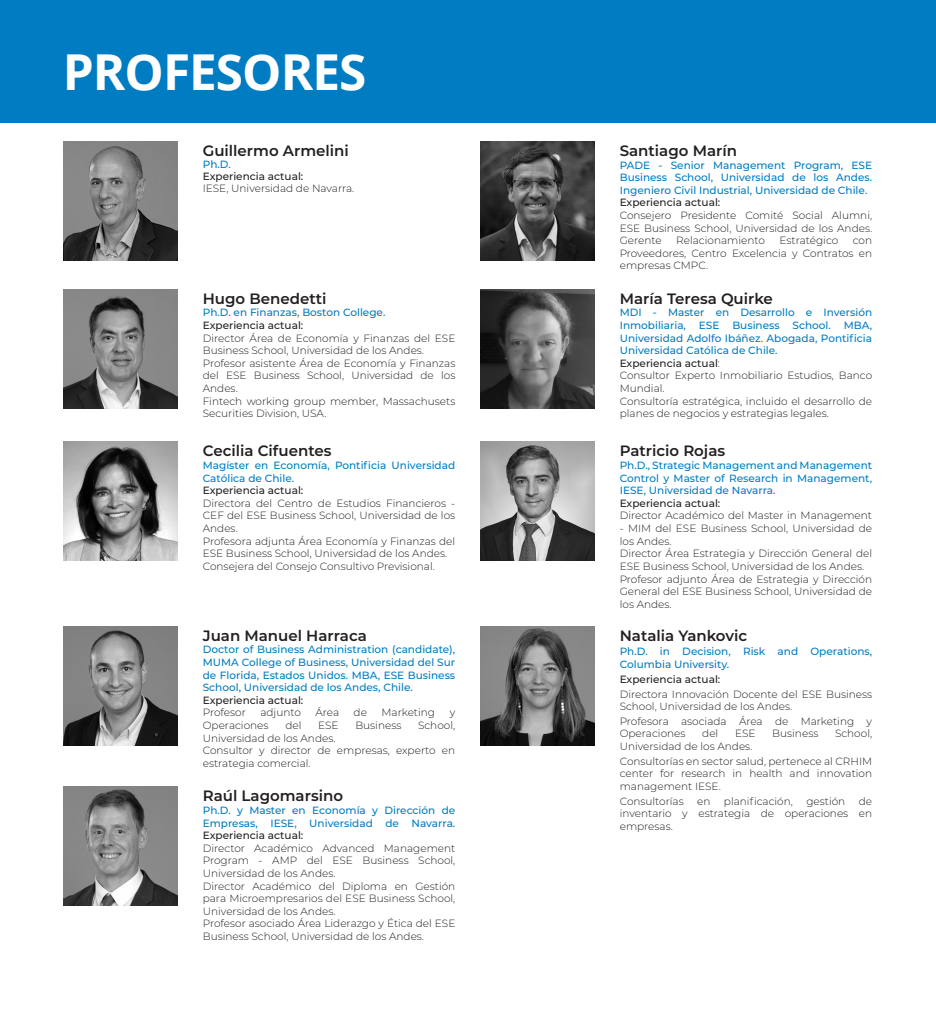
<style>
.page{position:relative;width:936px;height:1021px;background:#fff}
.page>*{position:absolute;margin:0;border:0;box-sizing:border-box;transform-origin:0 0}
.texto_info_tit{font:700 49.5px "Open Sans";letter-spacing:-.02em;color:#fff}
.t1{font:600 15px "Montserrat";color:#231f20}
.textos_gral{font:300 10.5px/12.6px "Montserrat";color:#231f20}
.PARRAFOS{font:500 10.5px/12.6px "Montserrat";color:#007dc2;text-align:justify}
.textos_gral-2{font:500 10.5px "Montserrat";color:#231f20}
.s1{color:#231f20}
.s2{font-weight:300}
</style>
<div class="page">
<img style="left:64px;top:442px;width:113px;height:119px">
<img style="left:64px;top:626px;width:113px;height:119px">
<img style="left:64px;top:786px;width:113px;height:119px">
<img style="left:480px;top:626px;width:114px;height:119px">
<div style="left:0;top:0;width:935px;height:122px;background:#007dc2"></div>
<img style="left:64px;top:289px;width:113px;height:119px">
<img style="left:64px;top:141px;width:113px;height:119px">
<img style="left:480px;top:442px;width:114px;height:119px">
<img style="left:480px;top:141px;width:114px;height:119px">
<img style="left:480px;top:289px;width:114px;height:119px">
<p class="texto_info_tit" style="left:63px;top:37px;width:305px">PROFESORES</p>
<p class="t1" style="left:203px;top:140px;width:147px">Guillermo Armelini</p>
<p class="PARRAFOS" style="left:203px;top:157px;width:29px">Ph.D.</p>
<p class="textos_gral-2" style="left:203px;top:169px;width:102px">Experiencia actual:</p>
<p class="textos_gral" style="left:203px;top:182px;width:153px">IESE, Universidad de Navarra.</p>
<p class="t1" style="left:203px;top:288px;width:125px">Hugo Benedetti</p>
<p class="PARRAFOS" style="left:203px;top:306px;width:184px">Ph.D. en Finanzas, Boston College.</p>
<p class="textos_gral-2" style="left:203px;top:318px;width:102px">Experiencia actual:</p>
<p class="textos_gral" style="left:203px;top:331px;width:254px">Director Área de Economía y Finanzas del ESE<br>Business School, Universidad de los Andes.</p>
<p class="textos_gral" style="left:203px;top:356px;width:254px;text-align:justify">Profesor asistente Área de Economía y Finanzas del ESE Business School, Universidad de los Andes.</p>
<p class="textos_gral" style="left:203px;top:394px;width:254px">Fintech working group member, Massachusets<br>Securities Division, USA.</p>
<p class="t1" style="left:203px;top:440px;width:130px">Cecilia Cifuentes</p>
<p class="PARRAFOS" style="left:203px;top:458px;width:254px">Magíster en Economía, Pontificia Universidad<br>Católica de Chile.</p>
<p class="textos_gral-2" style="left:203px;top:483px;width:102px">Experiencia actual:</p>
<p class="textos_gral" style="left:203px;top:496px;width:254px;text-align:justify">Directora del Centro de Estudios Financieros - CEF del ESE Business School, Universidad de los Andes.</p>
<p class="textos_gral" style="left:203px;top:534px;width:254px">Profesora adjunta Área Economía y Finanzas del<br>ESE Business School, Universidad de los Andes.</p>
<p class="textos_gral" style="left:203px;top:559px;width:234px">Consejera del Consejo Consultivo Previsional.</p>
<p class="t1" style="left:203px;top:624px;width:166px">Juan Manuel Harraca</p>
<p class="PARRAFOS" style="left:203px;top:643px;width:254px">Doctor of Business Administration (candidate), MUMA College of Business, Universidad del Sur de Florida, Estados Unidos. MBA, ESE Business School, Universidad de los Andes, Chile.</p>
<p class="textos_gral-2" style="left:203px;top:692px;width:102px">Experiencia actual:</p>
<p class="textos_gral" style="left:203px;top:706px;width:45px">Profesor</p>
<p class="textos_gral" style="left:260px;top:706px;width:42px">adjunto</p>
<p class="textos_gral" style="left:315px;top:706px;width:25px">Área</p>
<p class="textos_gral" style="left:353px;top:706px;width:15px">de</p>
<p class="textos_gral" style="left:381px;top:706px;width:55px">Marketing</p>
<p class="textos_gral" style="left:449px;top:706px;width:7px">y</p>
<p class="textos_gral" style="left:203px;top:718px;width:67px">Operaciones</p>
<p class="textos_gral" style="left:285px;top:718px;width:18px">del</p>
<p class="textos_gral" style="left:318px;top:718px;width:22px">ESE</p>
<p class="textos_gral" style="left:355px;top:718px;width:48px">Business</p>
<p class="textos_gral" style="left:418px;top:718px;width:39px">School,</p>
<p class="textos_gral" style="left:203px;top:731px;width:134px">Universidad de los Andes.</p>
<p class="textos_gral" style="left:203px;top:743px;width:254px">Consultor y director de empresas, experto en estrategia comercial.</p>
<p class="t1" style="left:203px;top:785px;width:142px">Raúl Lagomarsino</p>
<p class="PARRAFOS" style="left:203px;top:803px;width:254px">Ph.D. y Master en Economía y Dirección de Empresas, IESE, Universidad de Navarra.<br><span class="s1">Experiencia actual:</span></p>
<p class="textos_gral" style="left:203px;top:841px;width:254px;text-align:justify">Director Académico Advanced Management Program - AMP del ESE Business School, Universidad de los Andes.</p>
<p class="textos_gral" style="left:203px;top:879px;width:254px;text-align:justify">Director Académico del Diploma en Gestión para Microempresarios del ESE Business School, Universidad de los Andes.</p>
<p class="textos_gral" style="left:203px;top:917px;width:254px">Profesor asociado Área Liderazgo y Ética del ESE<br>Business School, Universidad de los Andes.</p>
<p class="t1" style="left:619px;top:140px;width:119px">Santiago Marín</p>
<p class="PARRAFOS" style="left:619px;top:158px;width:254px">PADE - Senior Management Program, ESE Business School, Universidad de los Andes.<br>Ingeniero Civil Industrial, Universidad de Chile.</p>
<p class="textos_gral-2" style="left:619px;top:195px;width:102px">Experiencia actual:</p>
<p class="textos_gral" style="left:619px;top:209px;width:254px;text-align:justify">Consejero Presidente Comité Social Alumni, ESE Business School, Universidad de los Andes.<br>Gerente</p>
<p class="textos_gral" style="left:676px;top:234px;width:90px">Relacionamiento</p>
<p class="textos_gral" style="left:779px;top:234px;width:60px">Estratégico</p>
<p class="textos_gral" style="left:619px;top:234px;width:254px;text-align:justify;text-indent:233px">con Proveedores, Centro Excelencia y Contratos en empresas CMPC.</p>
<p class="t1" style="left:619px;top:288px;width:155px">María Teresa Quirke</p>
<p class="PARRAFOS" style="left:619px;top:306px;width:254px">MDI - Master en Desarrollo e Inversión Inmobiliaria, ESE Business School. MBA, Universidad Adolfo Ibáñez. Abogada, Pontificia Universidad Católica de Chile.</p>
<p class="textos_gral-2" style="left:619px;top:356px;width:102px">Experiencia actual<span class="s2">:</span></p>
<p class="textos_gral" style="left:619px;top:369px;width:254px">Consultor Experto Inmobiliario Estudios, Banco<br>Mundial.</p>
<p class="textos_gral" style="left:619px;top:394px;width:254px">Consultoría estratégica, incluido el desarrollo de planes de negocios y estrategias legales.</p>
<p class="t1" style="left:619px;top:440px;width:107px">Patricio Rojas</p>
<p class="PARRAFOS" style="left:619px;top:458px;width:254px">Ph.D., Strategic Management and Management Control y Master of Research in Management, IESE, Universidad de Navarra.</p>
<p class="textos_gral-2" style="left:619px;top:496px;width:102px">Experiencia actual:</p>
<p class="textos_gral" style="left:619px;top:509px;width:254px">Director Académico del Master in Management</p>
<p class="textos_gral" style="left:619px;top:521px;width:254px">- MIM del ESE Business School, Universidad de los Andes.</p>
<p class="textos_gral" style="left:619px;top:547px;width:254px">Director Área Estrategia y Dirección General del<br>ESE Business School, Universidad de los Andes.</p>
<p class="textos_gral" style="left:619px;top:572px;width:254px;text-align:justify">Profesor adjunto Área de Estrategia y Dirección General del ESE Business School, Universidad de los Andes.</p>
<p class="t1" style="left:619px;top:624px;width:129px">Natalia Yankovic</p>
<p class="PARRAFOS" style="left:619px;top:645px;width:254px">Ph.D. in Decision, Risk and Operations,<br>Columbia University.</p>
<p class="textos_gral-2" style="left:619px;top:671px;width:102px">Experiencia actual:</p>
<p class="textos_gral" style="left:619px;top:687px;width:254px">Directora Innovación Docente del ESE Business<br>School, Universidad de los Andes.</p>
<p class="textos_gral" style="left:619px;top:714px;width:254px">Profesora asociada Área de Marketing y<br>Operaciones</p>
<p class="textos_gral" style="left:702px;top:727px;width:18px">del</p>
<p class="textos_gral" style="left:735px;top:727px;width:22px">ESE</p>
<p class="textos_gral" style="left:772px;top:727px;width:48px">Business</p>
<p class="textos_gral" style="left:835px;top:727px;width:39px">School,</p>
<p class="textos_gral" style="left:619px;top:739px;width:134px">Universidad de los Andes.</p>
<p class="textos_gral" style="left:619px;top:754px;width:254px;text-align:justify">Consultorías en sector salud, pertenece al CRHIM center for research in health and innovation management IESE.</p>
<p class="textos_gral" style="left:619px;top:794px;width:65px">Consultorías</p>
<p class="textos_gral" style="left:697px;top:794px;width:15px">en</p>
<p class="textos_gral" style="left:724px;top:794px;width:70px">planificación,</p>
<p class="textos_gral" style="left:806px;top:794px;width:40px">gestión</p>
<p class="textos_gral" style="left:619px;top:794px;width:254px;text-align:justify;text-indent:239px">de inventario y estrategia de operaciones en empresas.</p>
</div>
